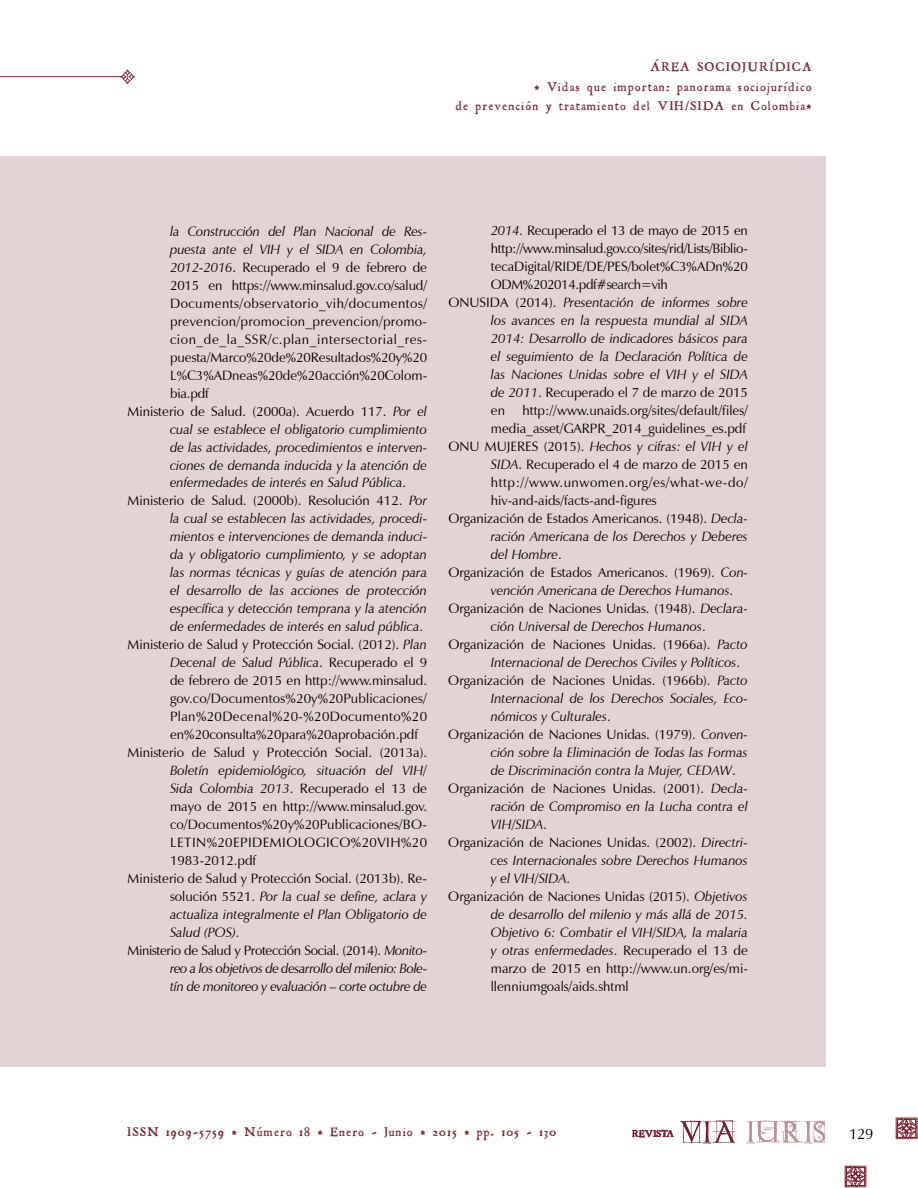
<style>
.page{position:relative;width:918px;height:1188px;background:#fff}
.page>*{position:absolute;margin:0;border:0;box-sizing:border-box;transform-origin:0 0}
.t1{font:15px "Zapf Humanist 601 BT";color:#000}
.t2{font:italic 13.5px "Zapf Humanist 601 BT";color:#000}
.t3{font:13.5px "Zapf Humanist 601 BT";color:#000}
.t4{font:13.5px "Zapf Humanist 601 BT";letter-spacing:-.025em;color:#000}
.t5{font:13.5px/19.5px "Roman Antique";letter-spacing:.1em;color:#7a232e;text-align:right}
.t6{font:italic 13.5px "Zapf Humanist 601 BT";letter-spacing:-.025em;color:#000}
.t7{font:13.5px "Zapf Humanist 601 BT";letter-spacing:.04em;color:#000}
.t8{font:13.5px "Zapf Humanist 601 BT";letter-spacing:.03em;color:#000}
.t9{font:13.5px "Zapf Humanist 601 BT";letter-spacing:.035em;color:#000}
.t10{font:13.5px "Zapf Humanist 601 BT";letter-spacing:.02em;color:#000}
.t11{font:10.5px "Roman Antique";color:#7a232e}
.s1{font-style:italic}
.s2{font-style:normal}
</style>
<div class="page">
<svg style="left:845px;top:1166px;width:21px;height:21px"></svg>
<svg style="left:896px;top:1118px;width:22px;height:21px"></svg>
<svg style="left:746px;top:1121px;width:80px;height:23px"></svg>
<svg style="left:680px;top:1120px;width:55px;height:24px"></svg>
<svg style="left:120px;top:69px;width:15px;height:15px"></svg>
<hr style="left:0;top:76px;width:121px;height:1px;background:#7a232e">
<div style="left:0;top:156px;width:825px;height:911px;background:#e4d3d5"></div>
<p class="t5" style="left:456px;top:57px;width:357px">ÁREA SOCIOJURÍDICA<br>* Vidas que importan: panorama sociojurídico<br>de prevención y tratamiento del VIH/SIDA en Colombia*</p>
<p class="t2" style="left:170px;top:223px;width:259px">la Construcción del Plan Nacional de Res-</p>
<p class="t2" style="left:170px;top:241px;width:259px">puesta ante el VIH y el SIDA en Colombia,</p>
<p class="t3" style="left:170px;top:259px;width:259px"><span class="s1">2012-2016</span>. Recuperado el 9 de febrero de</p>
<p class="t3" style="left:170px;top:277px;width:259px">2015 en https://www.minsalud.gov.co/salud/</p>
<p class="t9" style="left:170px;top:295px;width:259px">Documents/observatorio_vih/documentos/</p>
<p class="t10" style="left:170px;top:313px;width:259px">prevencion/promocion_prevencion/promo-</p>
<p class="t7" style="left:170px;top:331px;width:259px">cion_de_la_SSR/c.plan_intersectorial_res-</p>
<p class="t3" style="left:170px;top:349px;width:259px">puesta/Marco%20de%20Resultados%20y%20</p>
<p class="t3" style="left:170px;top:367px;width:259px">L%C3%ADneas%20de%20acción%20Colom-</p>
<p class="t3" style="left:170px;top:385px;width:40px">bia.pdf</p>
<p class="t3" style="left:128px;top:403px;width:301px">Ministerio de Salud. (2000a). Acuerdo 117. <span class="s1">Por el</span></p>
<p class="t2" style="left:170px;top:421px;width:259px">cual se establece el obligatorio cumplimiento</p>
<p class="t2" style="left:170px;top:439px;width:259px">de las actividades, procedimientos e interven-</p>
<p class="t2" style="left:170px;top:457px;width:259px">ciones de demanda inducida y la atención de</p>
<p class="t2" style="left:170px;top:475px;width:238px">enfermedades de interés en Salud Pública<span class="s2">.</span></p>
<p class="t3" style="left:128px;top:492px;width:301px">Ministerio de Salud. (2000b). Resolución 412. <span class="s1">Por</span></p>
<p class="t2" style="left:170px;top:511px;width:259px">la cual se establecen las actividades, procedi-</p>
<p class="t2" style="left:170px;top:529px;width:259px">mientos e intervenciones de demanda induci-</p>
<p class="t2" style="left:170px;top:547px;width:259px">da y obligatorio cumplimiento, y se adoptan</p>
<p class="t2" style="left:170px;top:565px;width:259px">las normas técnicas y guías de atención para</p>
<p class="t2" style="left:170px;top:583px;width:259px">el desarrollo de las acciones de protecció n</p>
<p class="t2" style="left:170px;top:601px;width:259px">específica y detección temprana y la atención</p>
<p class="t2" style="left:170px;top:619px;width:255px">de enfermedades de interés en salud pública<span class="s2">.</span></p>
<p class="t3" style="left:128px;top:636px;width:301px">Ministerio de Salud y Protección Social. (2012). <span class="s1">Plan</span></p>
<p class="t2" style="left:170px;top:655px;width:259px">Decenal de Salud Pública<span class="s2">. Recuperado el 9</span></p>
<p class="t3" style="left:170px;top:672px;width:259px">de febrero de 2015 en http://www.minsalud.</p>
<p class="t3" style="left:170px;top:690px;width:258px">gov.co/Documentos%20y%20Publicaciones/</p>
<p class="t8" style="left:170px;top:708px;width:259px">Plan%20Decenal%20-%20Documento%20</p>
<p class="t3" style="left:170px;top:726px;width:250px">en%20consulta%20para%20aprobación.pdf</p>
<p class="t3" style="left:128px;top:744px;width:301px">Ministerio de Salud y Protección Social. (2013a).</p>
<p class="t2" style="left:170px;top:763px;width:259px">Boletín epidemiológico, situación del VIH/</p>
<p class="t3" style="left:170px;top:780px;width:259px"><span class="s1">Sida Colombia 2013</span>. Recuperado el 13 de</p>
<p class="t3" style="left:170px;top:798px;width:259px">mayo de 2015 en http://www.minsalud.gov.</p>
<p class="t3" style="left:170px;top:816px;width:259px">co/Documentos%20y%20Publicaciones/BO-</p>
<p class="t8" style="left:170px;top:834px;width:259px">LETIN%20EPIDEMIOLOGICO%20VIH%20</p>
<p class="t3" style="left:170px;top:852px;width:88px">1983-2012.pdf</p>
<p class="t3" style="left:128px;top:870px;width:301px">Ministerio de Salud y Protección Social. (2013b). Re-</p>
<p class="t2" style="left:170px;top:889px;width:259px"><span class="s2">solución 5521.</span> Por la cual se define, aclara y</p>
<p class="t2" style="left:170px;top:906px;width:259px">actualiza integralmente el Plan Obligatorio de</p>
<p class="t2" style="left:170px;top:924px;width:71px">Salud (POS)<span class="s2">.</span></p>
<p class="t4" style="left:128px;top:942px;width:301px">Ministerio de Salud y Protección Social. (2014). <span class="s1">Monito-</span></p>
<p class="t6" style="left:170px;top:960px;width:259px">reo a los objetivos de desarrollo del milenio: Bole-</p>
<p class="t6" style="left:170px;top:978px;width:259px">tín de monitoreo y evaluación – corte octubre de</p>
<p class="t4" style="left:491px;top:222px;width:259px"><span class="s1">2014</span>. Recuperado el 13 de mayo de 2015 en</p>
<p class="t4" style="left:491px;top:240px;width:259px">http://www.minsalud.gov.co/sites/rid/Lists/Biblio-</p>
<p class="t3" style="left:491px;top:258px;width:259px">tecaDigital/RIDE/DE/PES/bolet%C3%ADn%20</p>
<p class="t4" style="left:491px;top:276px;width:179px">ODM%202014.pdf#search=vih</p>
<p class="t2" style="left:448px;top:294px;width:301px"><span class="s2">ONUSIDA (2014).</span> Presentación de informes sobre</p>
<p class="t2" style="left:491px;top:312px;width:259px">los avances en la respuesta mundial al SIDA</p>
<p class="t2" style="left:491px;top:330px;width:259px">2014: Desarrollo de indicadores básicos para</p>
<p class="t2" style="left:491px;top:348px;width:259px">el seguimiento de la Declaración Política de</p>
<p class="t2" style="left:491px;top:366px;width:259px">las Naciones Unidas sobre el VIH y el SIDA</p>
<p class="t3" style="left:491px;top:384px;width:259px"><span class="s1">de 2011</span>. Recuperado el 7 de marzo de 2015</p>
<p class="t3" style="left:491px;top:402px;width:16px">en</p>
<p class="t3" style="left:522px;top:402px;width:227px">http://www.unaids.org/sites/default/files/</p>
<p class="t3" style="left:491px;top:420px;width:257px">media_asset/GARPR_2014_guidelines_es.pdf</p>
<p class="t2" style="left:448px;top:438px;width:301px"><span class="s2">ONU MUJERES (2015).</span> Hechos y cifras: el VIH y el</p>
<p class="t3" style="left:491px;top:456px;width:259px"><span class="s1">SIDA</span>. Recuperado el 4 de marzo de 2015 en</p>
<p class="t7" style="left:491px;top:474px;width:259px">http://www.unwomen.org/es/what-we-do/</p>
<p class="t3" style="left:491px;top:492px;width:167px">hiv-and-aids/facts-and-figures</p>
<p class="t3" style="left:448px;top:510px;width:301px">Organización de Estados Americanos. (1948). <span class="s1">Decla-</span></p>
<p class="t2" style="left:491px;top:528px;width:259px">ración Americana de los Derechos y Deberes</p>
<p class="t2" style="left:491px;top:546px;width:72px">del Hombre<span class="s2">.</span></p>
<p class="t3" style="left:448px;top:564px;width:301px">Organización de Estados Americanos. (1969). <span class="s1">Con-</span></p>
<p class="t2" style="left:491px;top:582px;width:244px">vención Americana de Derechos Humanos<span class="s2">.</span></p>
<p class="t3" style="left:448px;top:600px;width:301px">Organización de Naciones Unidas. (1948). <span class="s1">Declara-</span></p>
<p class="t2" style="left:491px;top:618px;width:217px">ción Universal de Derechos Humanos<span class="s2">.</span></p>
<p class="t3" style="left:448px;top:636px;width:301px">Organización de Naciones Unidas. (1966a). <span class="s1">Pacto</span></p>
<p class="t2" style="left:491px;top:654px;width:251px">Internacional de Derechos Civiles y Políticos<span class="s2">.</span></p>
<p class="t3" style="left:448px;top:672px;width:301px">Organización de Naciones Unidas. (1966b). <span class="s1">Pacto</span></p>
<p class="t2" style="left:491px;top:690px;width:259px">Internacional de los Derechos Sociales, Eco-</p>
<p class="t2" style="left:491px;top:708px;width:122px">nómicos y Culturales<span class="s2">.</span></p>
<p class="t3" style="left:448px;top:726px;width:301px">Organización de Naciones Unidas. (1979). <span class="s1">Conven-</span></p>
<p class="t2" style="left:491px;top:744px;width:259px">ción sobre la Eliminación de Todas las Formas</p>
<p class="t2" style="left:491px;top:762px;width:246px">de Discriminación contra la Mujer, CEDAW<span class="s2">.</span></p>
<p class="t3" style="left:448px;top:780px;width:301px">Organización de Naciones Unidas. (2001). <span class="s1">Decla-</span></p>
<p class="t2" style="left:491px;top:798px;width:259px">ración de Compromiso en la Lucha contra el</p>
<p class="t2" style="left:491px;top:816px;width:58px">VIH/SIDA<span class="s2">.</span></p>
<p class="t3" style="left:448px;top:834px;width:301px">Organización de Naciones Unidas. (2002). <span class="s1">Directri-</span></p>
<p class="t2" style="left:491px;top:852px;width:259px">ces Internacionales sobre Derechos Humanos</p>
<p class="t2" style="left:491px;top:870px;width:81px">y el VIH/SIDA<span class="s2">.</span></p>
<p class="t3" style="left:448px;top:888px;width:301px">Organización de Naciones Unidas (2015). <span class="s1">Objetivos</span></p>
<p class="t2" style="left:491px;top:906px;width:259px">de desarrollo del milenio y más allá de 2015.</p>
<p class="t2" style="left:491px;top:924px;width:259px">Objetivo 6: Combatir el VIH/SIDA, la malaria</p>
<p class="t2" style="left:491px;top:942px;width:259px">y otras enfermedades<span class="s2">. Recuperado el 13 de</span></p>
<p class="t3" style="left:491px;top:960px;width:259px">marzo de 2015 en http://www.un.org/es/mi-</p>
<p class="t3" style="left:491px;top:978px;width:139px">llenniumgoals/aids.shtml</p>
<p class="t5" style="left:128px;top:1122px;width:430px">ISSN 1909-5759 * Número 18 * Enero - Junio * 2015 * pp. 105 - 130</p>
<p class="t11" style="left:632px;top:1127px;width:43px">REVISTA</p>
<p class="t1" style="left:849px;top:1125px;width:26px">129</p>
</div>
